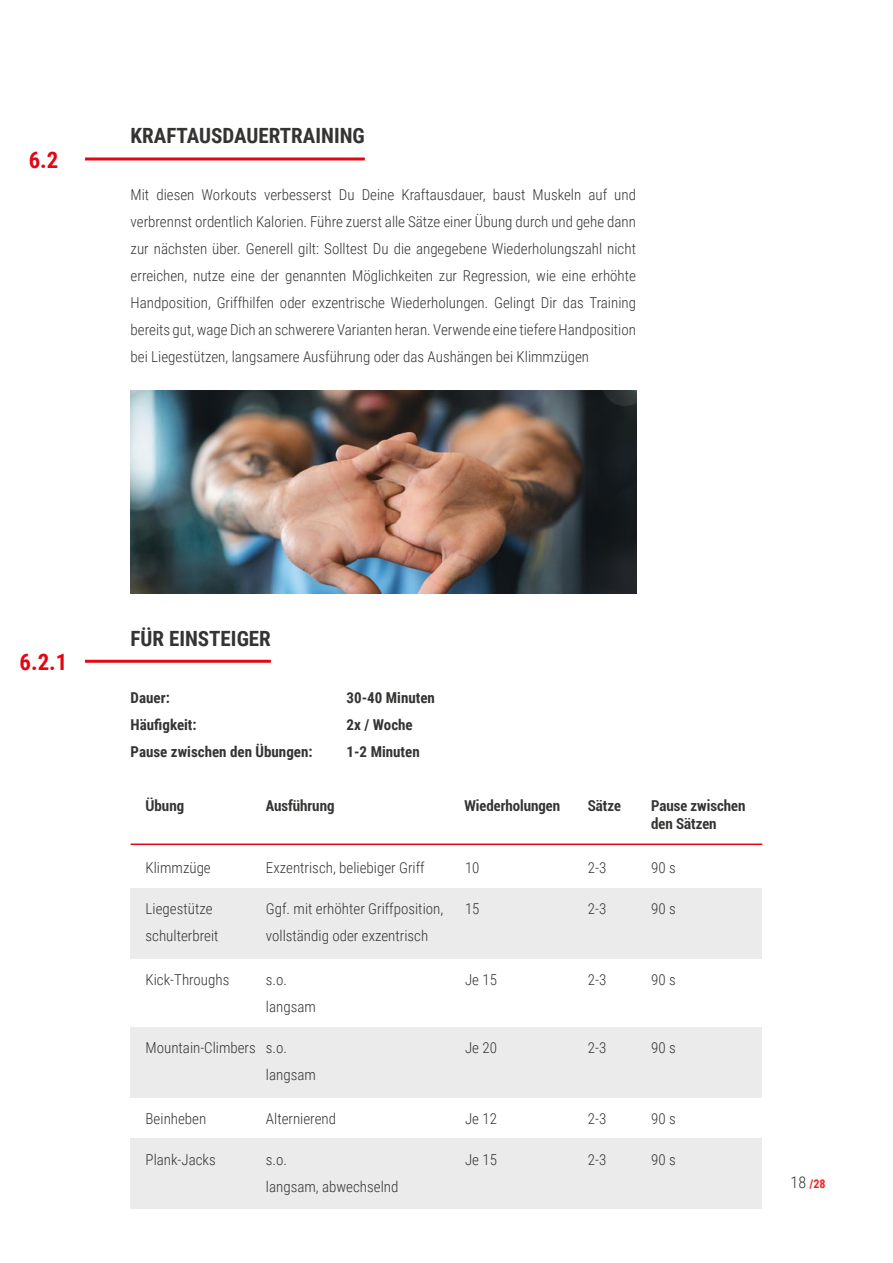
<style>
.page{position:relative;width:893px;height:1263px;background:#fff}
.page>*{position:absolute;margin:0;border:0;box-sizing:border-box;transform-origin:0 0}
.t1{font:700 22.8px "Roboto Condensed";color:#e30613}
.t2{font:700 21px "Roboto Condensed";color:#343433}
.t3{font:300 15px/27px "Roboto Condensed";color:#343433}
.t4{font:700 15px "Roboto Condensed";color:#343433}
.t5{font:700 condensed 15px/18px "Roboto";color:#343433}
.t6{font:700 12px "Roboto Condensed";color:#ee2524}
.s1{font-weight:300;font-size:16.05px;color:#343433}
</style>
<div class="page">
<hr style="left:85px;top:157px;width:280px;height:3px;background:#e30613">
<div style="left:131px;top:888px;width:631px;height:71px;background:#ebebeb"></div>
<div style="left:131px;top:1027px;width:631px;height:70px;background:#ebebeb"></div>
<div style="left:131px;top:1139px;width:631px;height:70px;background:#ebebeb"></div>
<hr style="left:85px;top:660px;width:186px;height:3px;background:#e30613">
<hr style="left:131px;top:843px;width:631px;height:2px;background:#e30613">
<img style="left:131px;top:391px;width:505px;height:203px">
<h1 class="t1" style="left:29px;top:143px;width:31px">6.2</h1>
<h2 class="t2" style="left:131px;top:121px;width:236px">KRAFTAUSDAUERTRAINING</h2>
<p class="t3" style="left:131px;top:181px;width:507px;text-align:justify">Mit diesen Workouts verbesserst Du Deine Kraftausdauer, baust Muskeln auf und verbrennst ordentlich Kalorien. Führe zuerst alle Sätze einer Übung durch und gehe dann zur nächsten über. Generell gilt: Solltest Du die angegebene Wiederholungszahl nicht erreichen, nutze eine der genannten Möglichkeiten zur Regression, wie eine erhöhte Handposition, Griffhilfen oder exzentrische Wiederholungen. Gelingt Dir das Training bereits gut, wage Dich an schwerere Varianten heran. Verwende eine tiefere Handposition bei Liegestützen, langsamere Ausführung oder das Aushängen bei Klimmzügen</p>
<h1 class="t1" style="left:20px;top:646px;width:49px">6.2.1</h1>
<h2 class="t2" style="left:131px;top:623px;width:142px">FÜR EINSTEIGER</h2>
<p class="t4" style="left:131px;top:687px;width:41px">Dauer:</p>
<p class="t4" style="left:347px;top:687px;width:90px">30-40 Minuten</p>
<p class="t4" style="left:131px;top:714px;width:68px">Häufigkeit:</p>
<p class="t4" style="left:347px;top:714px;width:68px">2x / Woche</p>
<p class="t4" style="left:131px;top:741px;width:183px">Pause zwischen den Übungen:</p>
<p class="t4" style="left:347px;top:741px;width:75px">1-2 Minuten</p>
<p class="t5" style="left:146px;top:796px;width:40px">Übung</p>
<p class="t5" style="left:266px;top:796px;width:70px">Ausführung</p>
<p class="t5" style="left:464px;top:796px;width:97px">Wiederholungen</p>
<p class="t5" style="left:588px;top:796px;width:35px">Sätze</p>
<p class="t5" style="left:651px;top:796px;width:96px">Pause zwischen den Sätzen</p>
<p class="t3" style="left:146px;top:854px;width:67px">Klimmzüge</p>
<p class="t3" style="left:266px;top:854px;width:160px">Exzentrisch, beliebiger Griff</p>
<p class="t3" style="left:465px;top:854px;width:16px">10</p>
<p class="t3" style="left:588px;top:854px;width:20px">2-3</p>
<p class="t3" style="left:651px;top:854px;width:26px">90 s</p>
<p class="t3" style="left:146px;top:895px;width:74px">Liegestütze schulterbreit</p>
<p class="t3" style="left:266px;top:895px;width:179px">Ggf. mit erhöhter Griffposition, vollständig oder exzentrisch</p>
<p class="t3" style="left:465px;top:895px;width:16px">15</p>
<p class="t3" style="left:588px;top:895px;width:20px">2-3</p>
<p class="t3" style="left:651px;top:895px;width:26px">90 s</p>
<p class="t3" style="left:146px;top:965px;width:85px">Kick-Throughs</p>
<p class="t3" style="left:266px;top:965px;width:51px">s.o. langsam</p>
<p class="t3" style="left:465px;top:965px;width:34px">Je 15</p>
<p class="t3" style="left:588px;top:965px;width:20px">2-3</p>
<p class="t3" style="left:651px;top:965px;width:26px">90 s</p>
<p class="t3" style="left:146px;top:1034px;width:112px">Mountain-Climbers</p>
<p class="t3" style="left:266px;top:1034px;width:51px">s.o. langsam</p>
<p class="t3" style="left:465px;top:1034px;width:34px">Je 20</p>
<p class="t3" style="left:588px;top:1034px;width:20px">2-3</p>
<p class="t3" style="left:651px;top:1034px;width:26px">90 s</p>
<p class="t3" style="left:146px;top:1104px;width:62px">Beinheben</p>
<p class="t3" style="left:266px;top:1104px;width:72px">Alternierend</p>
<p class="t3" style="left:465px;top:1104px;width:34px">Je 12</p>
<p class="t3" style="left:588px;top:1104px;width:20px">2-3</p>
<p class="t3" style="left:651px;top:1104px;width:26px">90 s</p>
<p class="t3" style="left:146px;top:1145px;width:72px">Plank-Jacks</p>
<p class="t3" style="left:266px;top:1145px;width:134px">s.o.<br>langsam, abwechselnd</p>
<p class="t3" style="left:465px;top:1145px;width:34px">Je 15</p>
<p class="t3" style="left:588px;top:1145px;width:20px">2-3</p>
<p class="t3" style="left:651px;top:1145px;width:26px">90 s</p>
<p class="t6" style="left:791px;top:1175px;width:36px"><span class="s1">18</span> /28</p>
</div>
